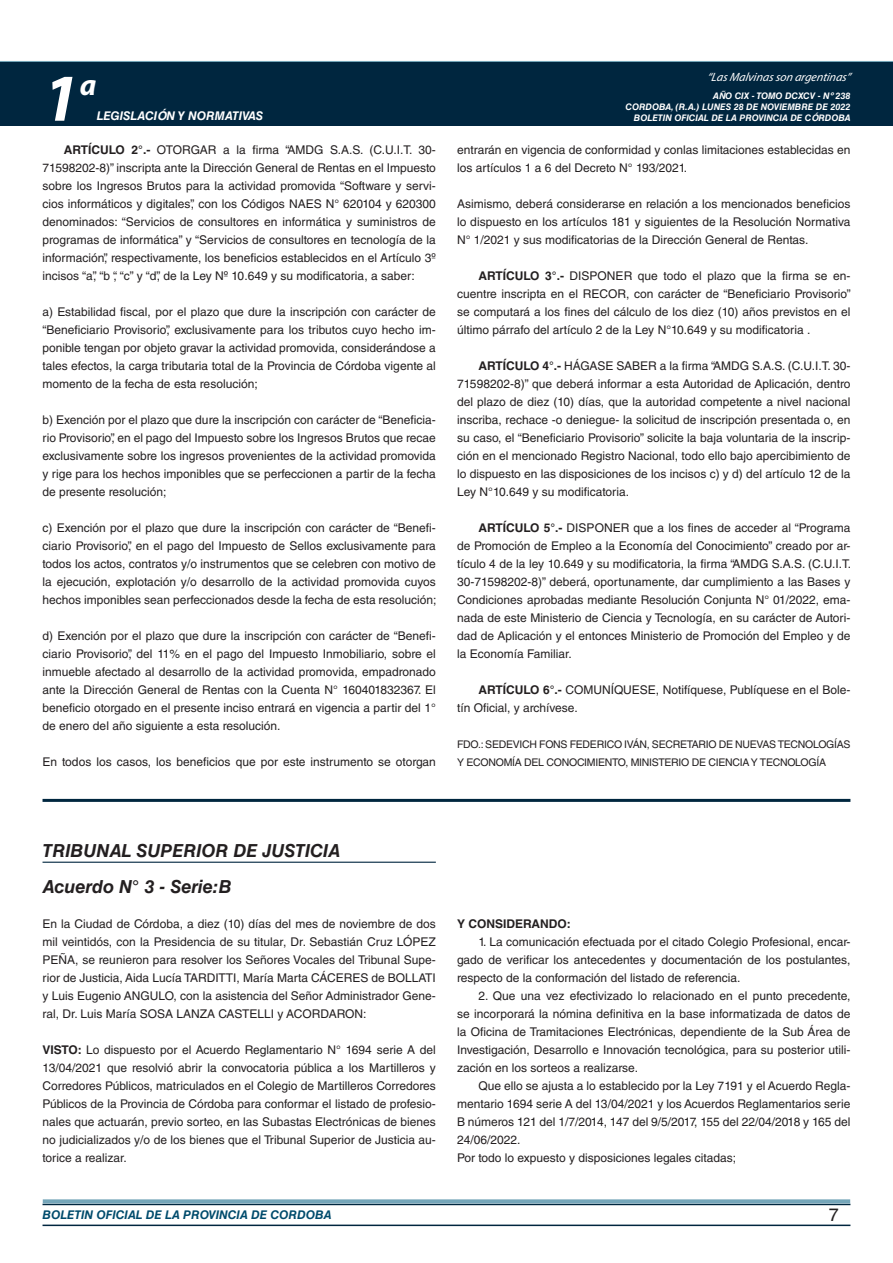
<style>
.page{position:relative;width:893px;height:1263px;background:#fff}
.page>*{position:absolute;margin:0;border:0;box-sizing:border-box;transform-origin:0 0}
.t1{font:italic 700 67.5px "Myriad Pro";color:#fff}
.t2{font:italic 700 30px "Myriad Pro";color:#fff}
.NOMBRE_DE_MINISTERIO{font:italic 700 18px "Helvetica LT Std";color:#231f20}
.t3{font:18px "Helvetica LT Std";color:#231f20}
.TEXTO_BASE{font:12px/18px "Helvetica LT Std";color:#231f20;text-align:justify}
.t4{font:italic 700 12px "Helvetica LT Std";color:#004b6c}
.t5{font:italic 12px "Myriad Pro";color:#fff}
.t6{font:italic 700 12px "Helvetica LT Std";color:#fff}
.TEXTO_BASE-2{font:700 12px "Helvetica LT Std";color:#231f20}
.FIRMA{font:10.5px/18px "Helvetica LT Std";letter-spacing:-.025em;color:#231f20}
.t7{font:italic 700 9px/10.8px "Helvetica LT Std";color:#fff;text-align:right}
.s1{font-weight:700}
</style>
<div class="page">
<div style="left:0;top:61px;width:893px;height:6px;background:#73a5b8"></div>
<div style="left:0;top:62px;width:893px;height:64px;background:#00263f"></div>
<hr style="left:43px;top:1224px;width:807px;height:2px;background:#00263f">
<div style="left:42px;top:1198px;width:809px;height:8px;background:#fff;opacity:.75"></div>
<hr style="left:43px;top:799px;width:807px;height:3px;background:#00263f">
<hr style="left:43px;top:862px;width:393px;height:1px;background:#00263f">
<h1 class="t1" style="left:43px;top:54px;width:38px">1</h1>
<h2 class="t2" style="left:80px;top:66px;width:18px">a</h2>
<p class="t6" style="left:97px;top:109px;width:168px">LEGISLACIÓN Y NORMATIVAS</p>
<p class="TEXTO_BASE" style="left:43px;top:141px;width:395px;text-indent:21px"><span class="s1">ARTÍCULO 2°.-</span> OTORGAR a la firma “AMDG S.A.S. (C.U.I.T. 30- 71598202-8)” inscripta ante la Dirección General de Rentas en el Impuesto sobre los Ingresos Brutos para la actividad promovida “Software y servi&shy;cios informáticos y digitales”, con los Códigos NAES N° 620104 y 620300 denominados: “Servicios de consultores en informática y suministros de programas de informática” y “Servicios de consultores en tecnología de la información”, respectivamente, los beneficios establecidos en el Artículo 3º incisos “a”, “b “, “c” y “d”, de la Ley Nº 10.649 y su modificatoria, a saber:</p>
<p class="TEXTO_BASE" style="left:43px;top:303px;width:395px">a) Estabilidad fiscal, por el plazo que dure la inscripción con carácter de “Beneficiario Provisorio”, exclusivamente para los tributos cuyo hecho im&shy;ponible tengan por objeto gravar la actividad promovida, considerándose a tales efectos, la carga tributaria total de la Provincia de Córdoba vigente al momento de la fecha de esta resolución;</p>
<p class="TEXTO_BASE" style="left:43px;top:411px;width:395px">b) Exención por el plazo que dure la inscripción con carácter de “Beneficia&shy;rio Provisorio”, en el pago del Impuesto sobre los Ingresos Brutos que recae exclusivamente sobre los ingresos provenientes de la actividad promovida y rige para los hechos imponibles que se perfeccionen a partir de la fecha de presente resolución;</p>
<p class="TEXTO_BASE" style="left:43px;top:519px;width:395px">c) Exención por el plazo que dure la inscripción con carácter de “Benefi&shy;ciario Provisorio”, en el pago del Impuesto de Sellos exclusivamente para todos los actos, contratos y/o instrumentos que se celebren con motivo de la ejecución, explotación y/o desarrollo de la actividad promovida cuyos hechos imponibles sean perfeccionados desde la fecha de esta resolución;</p>
<p class="TEXTO_BASE" style="left:43px;top:627px;width:395px">d) Exención por el plazo que dure la inscripción con carácter de “Benefi&shy;ciario Provisorio”, del 11% en el pago del Impuesto Inmobiliario, sobre el inmueble afectado al desarrollo de la actividad promovida, empadronado ante la Dirección General de Rentas con la Cuenta N° 160401832367. El beneficio otorgado en el presente inciso entrará en vigencia a partir del 1° de enero del año siguiente a esta resolución.</p>
<p class="TEXTO_BASE" style="left:43px;top:753px;width:395px">En todos los casos, los beneficios que por este instrumento se otorgan</p>
<p class="t5" style="left:707px;top:70px;width:145px">“LasMalvinasson argentinas”</p>
<p class="t7" style="left:626px;top:91px;width:226px">AÑO CIX - TOMO DCXCV - Nº 238<br>CORDOBA, (R.A.) LUNES 28 DE NOVIEMBRE DE 2022<br>BOLETIN OFICIAL DE LA PROVINCIA DE CÓRDOBA</p>
<p class="TEXTO_BASE" style="left:457px;top:141px;width:395px">entrarán en vigencia de conformidad y conlas limitaciones establecidas en los artículos 1 a 6 del Decreto N° 193/2021.</p>
<p class="TEXTO_BASE" style="left:457px;top:195px;width:395px">Asimismo, deberá considerarse en relación a los mencionados beneficios lo dispuesto en los artículos 181 y siguientes de la Resolución Normativa N° 1/2021 y sus modificatorias de la Dirección General de Rentas.</p>
<p class="TEXTO_BASE" style="left:457px;top:267px;width:395px;text-indent:21px"><span class="s1">ARTÍCULO 3°.-</span> DISPONER que todo el plazo que la firma se en&shy;cuentre inscripta en el RECOR, con carácter de “Beneficiario Provisorio” se computará a los fines del cálculo de los diez (10) años previstos en el último párrafo del artículo 2 de la Ley N°10.649 y su modificatoria .</p>
<p class="TEXTO_BASE" style="left:457px;top:357px;width:395px;text-indent:21px"><span class="s1">ARTÍCULO 4°.-</span> HÁGASE SABER a la firma “AMDG S.A.S. (C.U.I.T. 30- 71598202-8)” que deberá informar a esta Autoridad de Aplicación, dentro del plazo de diez (10) días, que la autoridad competente a nivel nacional inscriba, rechace -o deniegue- la solicitud de inscripción presentada o, en su caso, el “Beneficiario Provisorio” solicite la baja voluntaria de la inscrip&shy;ción en el mencionado Registro Nacional, todo ello bajo apercibimiento de lo dispuesto en las disposiciones de los incisos c) y d) del artículo 12 de la Ley N°10.649 y su modificatoria.</p>
<p class="TEXTO_BASE" style="left:457px;top:519px;width:396px;text-indent:21px"><span class="s1">ARTÍCULO 5°.-</span> DISPONER que a los fines de acceder al “Programa de Promoción de Empleo a la Economía del Conocimiento” creado por ar&shy;tículo 4 de la ley 10.649 y su modificatoria, la firma “AMDG S.A.S. (C.U.I.T.<br>30-71598202-8)” deberá, oportunamente, dar cumplimiento a las Bases y Condiciones aprobadas mediante Resolución Conjunta N° 01/2022, ema&shy;nada de este Ministerio de Ciencia y Tecnología, en su carácter de Autori&shy;dad de Aplicación y el entonces Ministerio de Promoción del Empleo y de la Economía Familiar.</p>
<p class="TEXTO_BASE" style="left:457px;top:681px;width:395px;text-indent:21px"><span class="s1">ARTÍCULO 6°.-</span> COMUNÍQUESE, Notifíquese, Publíquese en el Bole&shy;tín Oficial, y archívese.</p>
<p class="FIRMA" style="left:457px;top:735px;width:395px">FDO.: SEDEVICH FONS FEDERICO IVÁN, SECRETARIO DE NUEVAS TECNOLOGÍAS<br>Y ECONOMÍA DEL CONOCIMIENTO, MINISTERIO DE CIENCIA Y TECNOLOGÍA</p>
<p class="NOMBRE_DE_MINISTERIO" style="left:43px;top:840px;width:299px">TRIBUNAL SUPERIOR DE JUSTICIA</p>
<p class="NOMBRE_DE_MINISTERIO" style="left:43px;top:876px;width:191px">Acuerdo N° 3 - Serie:B</p>
<p class="TEXTO_BASE" style="left:43px;top:915px;width:395px">En la Ciudad de Córdoba, a diez (10) días del mes de noviembre de dos mil veintidós, con la Presidencia de su titular, Dr. Sebastián Cruz LÓPEZ PEÑA, se reunieron para resolver los Señores Vocales del Tribunal Supe&shy;rior de Justicia, Aida Lucía TARDITTI, María Marta CÁCERES de BOLLATI y Luis Eugenio ANGULO, con la asistencia del Señor Administrador Gene&shy;ral, Dr. Luis María SOSA LANZA CASTELLI y ACORDARON:</p>
<p class="TEXTO_BASE" style="left:43px;top:1041px;width:395px"><span class="s1">VISTO:</span> Lo dispuesto por el Acuerdo Reglamentario N° 1694 serie A del 13/04/2021 que resolvió abrir la convocatoria pública a los Martilleros y Corredores Públicos, matriculados en el Colegio de Martilleros Corredores Públicos de la Provincia de Córdoba para conformar el listado de profesio&shy;nales que actuarán, previo sorteo, en las Subastas Electrónicas de bienes no judicializados y/o de los bienes que el Tribunal Superior de Justicia au&shy;torice a realizar.</p>
<p class="TEXTO_BASE-2" style="left:457px;top:916px;width:115px">Y CONSIDERANDO:</p>
<p class="TEXTO_BASE" style="left:457px;top:933px;width:395px;text-indent:21px">1. La comunicación efectuada por el citado Colegio Profesional, encar&shy;gado de verificar los antecedentes y documentación de los postulantes, respecto de la conformación del listado de referencia.</p>
<p class="TEXTO_BASE" style="left:457px;top:987px;width:395px;text-indent:21px">2. Que una vez efectivizado lo relacionado en el punto precedente, se incorporará la nómina definitiva en la base informatizada de datos de la Oficina de Tramitaciones Electrónicas, dependiente de la Sub Área de Investigación, Desarrollo e Innovación tecnológica, para su posterior utili&shy;zación en los sorteos a realizarse.</p>
<p class="TEXTO_BASE" style="left:457px;top:1077px;width:395px;text-indent:21px">Que ello se ajusta a lo establecido por la Ley 7191 y el Acuerdo Regla&shy;mentario 1694 serie A del 13/04/2021 y los Acuerdos Reglamentarios serie B números 121 del 1/7/2014, 147 del 9/5/2017, 155 del 22/04/2018 y 165 del 24/06/2022.</p>
<p class="TEXTO_BASE" style="left:457px;top:1149px;width:280px">Por todo lo expuesto y disposiciones legales citadas;</p>
<p class="t4" style="left:43px;top:1208px;width:290px">BOLETIN OFICIAL DE LA PROVINCIA DE CORDOBA</p>
<h3 class="t3" style="left:829px;top:1204px;width:12px">7</h3>
</div>
